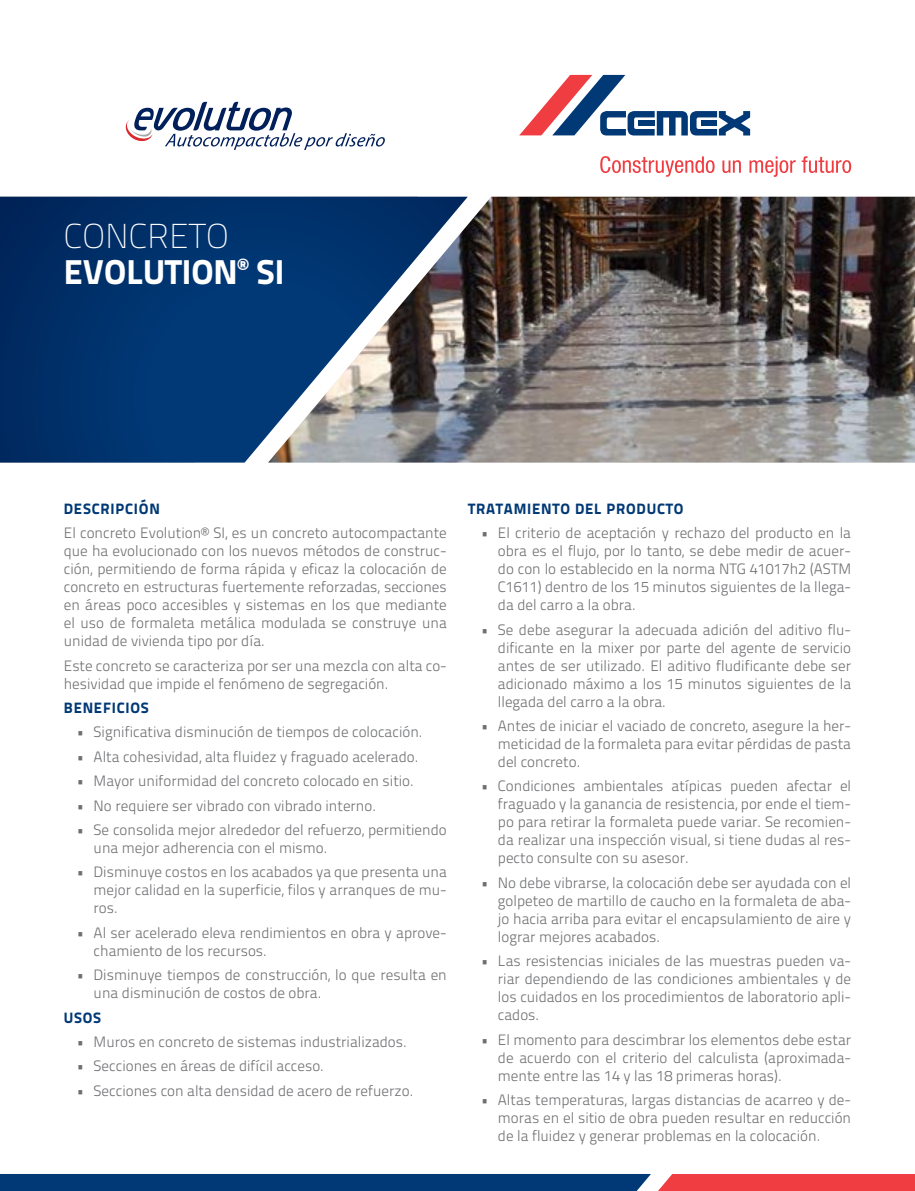
<style>
.page{position:relative;width:915px;height:1191px;background:#fff}
.page>*{position:absolute;margin:0;border:0;box-sizing:border-box;transform-origin:0 0}
.t1{font:800 34.5px/36px "Titillium Text 22 L";color:#fff}
.t2{font:300 15px/18px "Titillium Text 22 L";color:#6d6e71;text-align:justify}
.t3{font:800 15px "Titillium Text 22 L";letter-spacing:.05em;color:#003976}
.s1{font-weight:100}
</style>
<div class="page">
<svg style="left:0;top:1174px;width:914px;height:17px;background:#473e6b"></svg>
<svg style="left:519px;top:75px;width:230px;height:60px"></svg>
<svg style="left:600px;top:156px;width:114px;height:21px"></svg>
<svg style="left:722px;top:160px;width:18px;height:13px"></svg>
<svg style="left:749px;top:156px;width:46px;height:21px"></svg>
<svg style="left:801px;top:156px;width:49px;height:17px"></svg>
<svg style="left:0;top:197px;width:268px;height:265px;background:#01326c"></svg>
<img style="left:268px;top:197px;width:646px;height:265px">
<svg style="left:125px;top:102px;width:260px;height:48px"></svg>
<h1 class="t1" style="left:64px;top:216px;width:222px"><span class="s1">CONCRETO<br></span>EVOLUTION<sup>®</sup> SI</h1>
<p class="t3" style="left:64px;top:497px;width:97px">DESCRIPCIÓN</p>
<p class="t2" style="left:64px;top:523px;width:384px">El concreto Evolution® SI, es un concreto autocompactante que ha evolucionado con los nuevos métodos de construc&shy;ción, permitiendo de forma rápida y eficaz la colocación de concreto en estructuras fuertemente reforzadas, secciones en áreas poco accesibles y sistemas en los que mediante el uso de formaleta metálica modulada se construye una unidad de vivienda tipo por día.</p>
<p class="t2" style="left:64px;top:655px;width:384px">Este concreto se caracteriza por ser una mezcla con alta co&shy;hesividad que impide el fenómeno de segregación.</p>
<p class="t3" style="left:64px;top:696px;width:86px">BENEFICIOS</p>
<p class="t2" style="left:77px;top:722px;width:347px">• Significativa disminución de tiempos de colocación.</p>
<p class="t2" style="left:77px;top:746px;width:343px">• Alta cohesividad, alta fluidez y fraguado acelerado.</p>
<p class="t2" style="left:77px;top:771px;width:339px">• Mayor uniformidad del concreto colocado en sitio.</p>
<p class="t2" style="left:77px;top:795px;width:301px">• No requiere ser vibrado con vibrado interno.</p>
<p class="t2" style="left:94px;top:820px;width:354px;text-indent:-17px">• Se consolida mejor alrededor del refuerzo, permitiendo una mejor adherencia con el mismo.</p>
<p class="t2" style="left:94px;top:862px;width:354px;text-indent:-17px">• Disminuye costos en los acabados ya que presenta una mejor calidad en la superficie, filos y arranques de mu&shy;ros.</p>
<p class="t2" style="left:94px;top:922px;width:354px;text-indent:-17px">• Al ser acelerado eleva rendimientos en obra y aprove&shy;chamiento de los recursos.</p>
<p class="t2" style="left:94px;top:965px;width:354px;text-indent:-17px">• Disminuye tiempos de construcción, lo que resulta en una disminución de costos de obra.</p>
<p class="t3" style="left:64px;top:1005px;width:39px">USOS</p>
<p class="t2" style="left:77px;top:1031px;width:332px">• Muros en concreto de sistemas industrializados.</p>
<p class="t2" style="left:77px;top:1056px;width:249px">• Secciones en áreas de difícil acceso.</p>
<p class="t2" style="left:77px;top:1080px;width:338px">• Secciones con alta densidad de acero de refuerzo.</p>
<p class="t3" style="left:468px;top:497px;width:217px">TRATAMIENTO DEL PRODUCTO</p>
<p class="t2" style="left:497px;top:523px;width:354px;text-indent:-17px">• El criterio de aceptación y rechazo del producto en la obra es el flujo, por lo tanto, se debe medir de acuer&shy;do con lo establecido en la norma NTG 41017h2 (ASTM C1611) dentro de los 15 minutos siguientes de la llega&shy;da del carro a la obra.</p>
<p class="t2" style="left:497px;top:619px;width:354px;text-indent:-17px">• Se debe asegurar la adecuada adición del aditivo flu&shy;dificante en la mixer por parte del agente de servicio antes de ser utilizado. El aditivo fludificante debe ser adicionado máximo a los 15 minutos siguientes de la llegada del carro a la obra.</p>
<p class="t2" style="left:497px;top:716px;width:354px;text-indent:-17px">• Antes de iniciar el vaciado de concreto, asegure la her&shy;meticidad de la formaleta para evitar pérdidas de pasta del concreto.</p>
<p class="t2" style="left:497px;top:776px;width:354px;text-indent:-17px">• Condiciones ambientales atípicas pueden afectar el fraguado y la ganancia de resistencia, por ende el tiem&shy;po para retirar la formaleta puede variar. Se recomien&shy;da realizar una inspección visual, si tiene dudas al res&shy;pecto consulte con su asesor.</p>
<p class="t2" style="left:497px;top:872px;width:354px;text-indent:-17px">• No debe vibrarse, la colocación debe ser ayudada con el golpeteo de martillo de caucho en la formaleta de aba&shy;jo hacia arriba para evitar el encapsulamiento de aire y lograr mejores acabados.</p>
<p class="t2" style="left:497px;top:951px;width:354px;text-indent:-17px">• Las resistencias iniciales de las muestras pueden va&shy;riar dependiendo de las condiciones ambientales y de los cuidados en los procedimientos de laboratorio apli&shy;cados.</p>
<p class="t2" style="left:497px;top:1029px;width:354px;text-indent:-17px">• El momento para descimbrar los elementos debe estar de acuerdo con el criterio del calculista (aproximada&shy;mente entre las 14 y las 18 primeras horas).</p>
<p class="t2" style="left:497px;top:1090px;width:354px;text-indent:-17px">• Altas temperaturas, largas distancias de acarreo y de&shy;moras en el sitio de obra pueden resultar en reducción de la fluidez y generar problemas en la colocación.</p>
</div>
